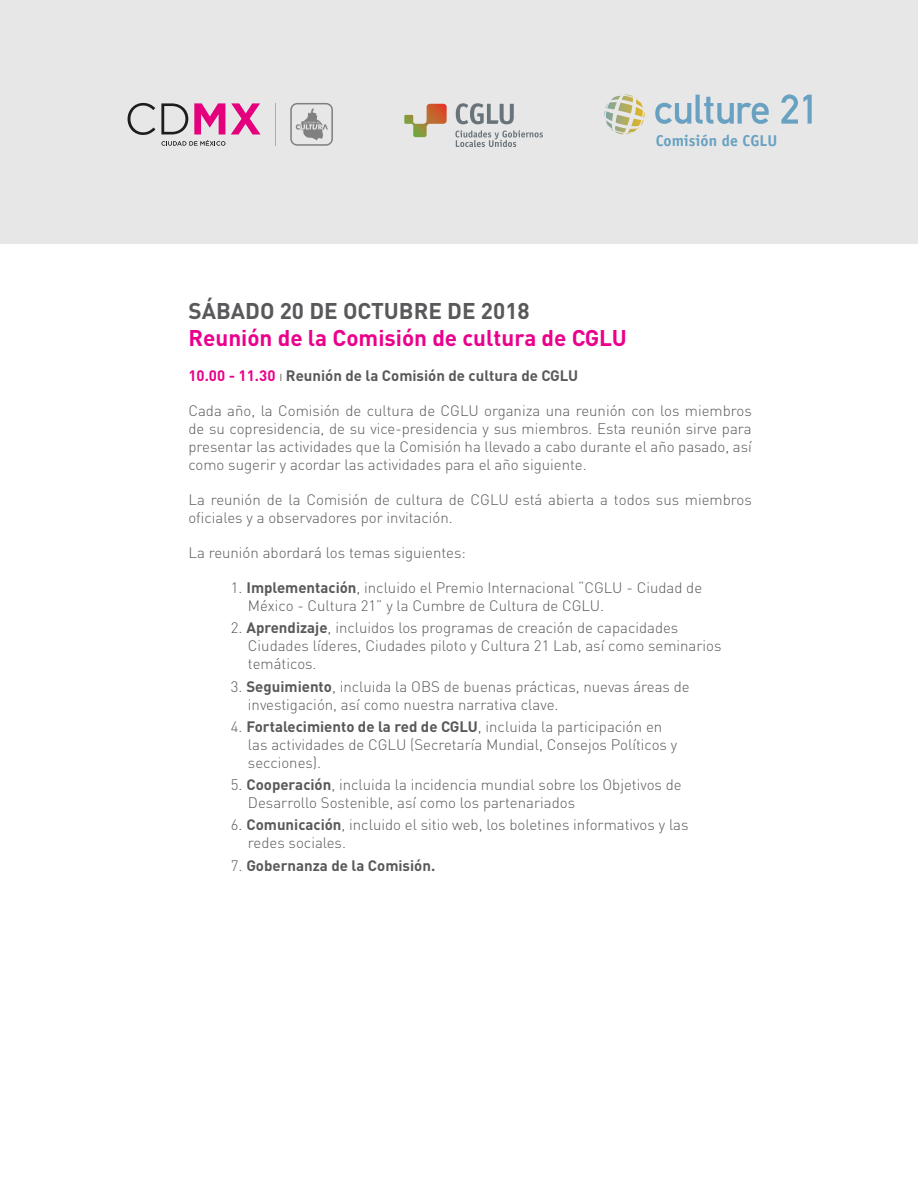
<style>
.page{position:relative;width:918px;height:1188px;background:#fff}
.page>*{position:absolute;margin:0;border:0;box-sizing:border-box;transform-origin:0 0}
.t1{font:700 22.5px "DIN Pro";color:#eb008c}
.t2{font:700 22.5px "DIN Pro";color:#59595c}
.t3{font:700 15.75px "Officina Sans";color:#68a1c1}
.t4{font:300 15px/18px "DIN Pro";color:#59595c}
.t5{font:700 15px "DIN Pro";color:#59595c}
.s1{color:#eb008c}
.s2{font-weight:300}
.s3{font-weight:700}
</style>
<div class="page">
<div style="left:0;top:0;width:918px;height:244px;background:#e7e7e7"></div>
<svg style="left:290px;top:103px;width:43px;height:43px"></svg>
<hr style="left:275px;top:103px;width:1px;height:43px;background:#a9acb3">
<svg style="left:161px;top:140px;width:64px;height:6px"></svg>
<svg style="left:128px;top:103px;width:27px;height:32px"></svg>
<svg style="left:161px;top:103px;width:27px;height:31px"></svg>
<svg style="left:194px;top:103px;width:31px;height:31px"></svg>
<svg style="left:231px;top:103px;width:29px;height:31px"></svg>
<svg style="left:655px;top:94px;width:157px;height:30px"></svg>
<svg style="left:605px;top:94px;width:39px;height:23px"></svg>
<svg style="left:404px;top:104px;width:43px;height:33px"></svg>
<svg style="left:455px;top:130px;width:88px;height:17px"></svg>
<svg style="left:456px;top:103px;width:58px;height:21px"></svg>
<p class="t3" style="left:656px;top:131px;width:123px">Comisión de CGLU</p>
<h1 class="t2" style="left:188px;top:296px;width:343px">SÁBADO 20 DE OCTUBRE DE 2018</h1>
<h1 class="t1" style="left:188px;top:323px;width:440px">Reunión de la Comisión de cultura de CGLU</h1>
<p class="t5" style="left:188px;top:365px;width:391px"><span class="s1">10.00 - 11.30</span> <span class="s2">ı</span> Reunión de la Comisión de cultura de CGLU</p>
<p class="t4" style="left:188px;top:401px;width:565px;text-align:justify">Cada año, la Comisión de cultura de CGLU organiza una reunión con los miembros de su copresidencia, de su vice-presidencia y sus miembros. Esta reunión sirve para presentar las actividades que la Comisión ha llevado a cabo durante el año pasado, así como sugerir y acordar las actividades para el año siguiente.</p>
<p class="t4" style="left:188px;top:490px;width:565px">La reunión de la Comisión de cultura de CGLU está abierta a todos sus miembros oficiales y a observadores por invitación.</p>
<p class="t4" style="left:188px;top:543px;width:279px">La reunión abordará los temas siguientes:</p>
<p class="t4" style="left:248px;top:578px;width:456px;text-indent:-17px">1. <span class="s3">Implementación</span>, incluido el Premio Internacional “CGLU - Ciudad de<br>México - Cultura 21” y la Cumbre de Cultura de CGLU.</p>
<p class="t4" style="left:248px;top:618px;width:475px;text-indent:-17px">2. <span class="s3">Aprendizaje</span>, incluidos los programas de creación de capacidades<br>Ciudades líderes, Ciudades piloto y Cultura 21 Lab, así como seminarios temáticos.</p>
<p class="t4" style="left:248px;top:677px;width:443px;text-indent:-17px">3. <span class="s3">Seguimiento</span>, incluida la OBS de buenas prácticas, nuevas áreas de investigación, así como nuestra narrativa clave.</p>
<p class="t4" style="left:248px;top:717px;width:431px;text-indent:-17px">4. <span class="s3">Fortalecimiento de la red de CGLU</span>, incluida la participación en las actividades de CGLU (Secretaría Mundial, Consejos Políticos y secciones).</p>
<p class="t4" style="left:248px;top:775px;width:435px;text-indent:-17px">5. <span class="s3">Cooperación</span>, incluida la incidencia mundial sobre los Objetivos de<br>Desarrollo Sostenible, así como los partenariados</p>
<p class="t4" style="left:248px;top:815px;width:442px;text-indent:-17px">6. <span class="s3">Comunicación</span>, incluido el sitio web, los boletines informativos y las redes sociales.</p>
<p class="t5" style="left:231px;top:855px;width:206px"><span class="s2">7.</span> Gobernanza de la Comisión.</p>
</div>
